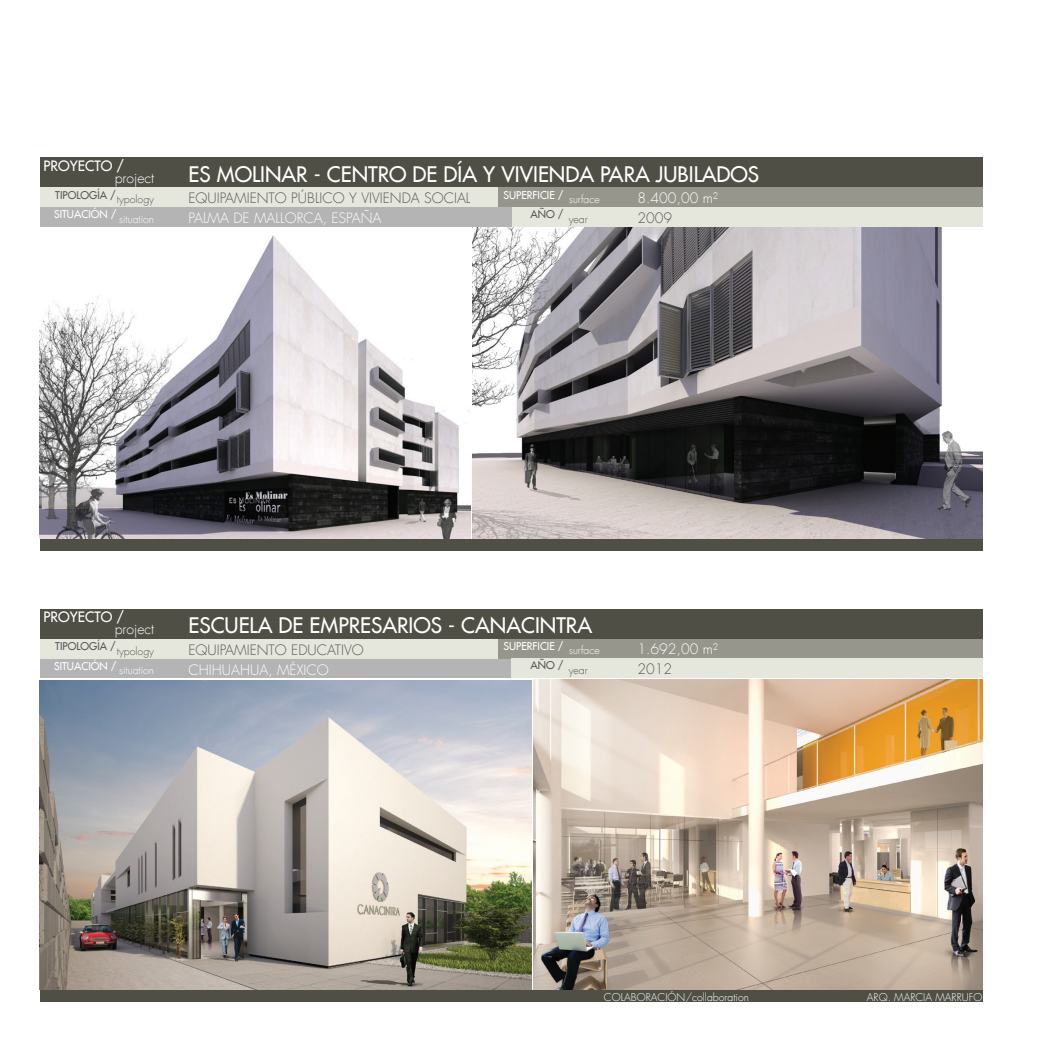
<style>
.page{position:relative;width:1042px;height:1042px;background:#fff}
.page>*{position:absolute;margin:0;border:0;box-sizing:border-box;transform-origin:0 0}
.t1{font:21px "Futura LT";color:#fff}
.t2{font:300 14px "Futura LT";color:#fff}
.t3{font:300 14px "Futura LT";color:#57585a}
.t4{font:14px "Futura LT";color:#fff}
.t5{font:300 10.5px "Futura LT";color:#fff}
.t6{font:10.5px "Futura LT";color:#fff}
.t7{font:10.5px "Futura LT";color:#57585a}
.t8{font:300 10.5px "Futura LT";color:#57585a}
</style>
<div class="page">
<div style="left:40px;top:207px;width:471px;height:20px;background:#b4b4b4"></div>
<div style="left:40px;top:658px;width:471px;height:20px;background:#b4b4b4"></div>
<div style="left:498px;top:187px;width:484px;height:20px;background:#97968c"></div>
<div style="left:498px;top:638px;width:484px;height:20px;background:#97968c"></div>
<div style="left:40px;top:187px;width:458px;height:20px;background:#e6e7dc"></div>
<div style="left:40px;top:638px;width:458px;height:20px;background:#e6e7dc"></div>
<div style="left:40px;top:158px;width:942px;height:29px;background:#4f4f46"></div>
<div style="left:40px;top:609px;width:942px;height:29px;background:#4f4f46"></div>
<div style="left:40px;top:539px;width:942px;height:12px;background:#4f4f46"></div>
<div style="left:40px;top:990px;width:942px;height:12px;background:#4f4f46"></div>
<div style="left:511px;top:207px;width:471px;height:20px;background:#e6e7dc"></div>
<div style="left:511px;top:658px;width:471px;height:20px;background:#e6e7dc"></div>
<img style="left:40px;top:680px;width:491px;height:309px">
<img style="left:534px;top:679px;width:448px;height:310px">
<img style="left:40px;top:228px;width:942px;height:310px">
<h2 class="t4" style="left:44px;top:157px;width:82px">PROYECTO /</h2>
<h2 class="t2" style="left:115px;top:169px;width:41px">project</h2>
<p class="t7" style="left:55px;top:188px;width:62px">TIPOLOGÍA /</p>
<p class="t8" style="left:117px;top:193px;width:39px">typology</p>
<p class="t6" style="left:54px;top:207px;width:64px">SITUACIÓN /</p>
<p class="t5" style="left:119px;top:212px;width:36px">situation</p>
<h1 class="t1" style="left:189px;top:160px;width:572px">ES MOLINAR - CENTRO DE DÍA Y VIVIENDA PARA JUBILADOS</h1>
<h2 class="t3" style="left:189px;top:190px;width:283px">EQUIPAMIENTO PÚBLICO Y VIVIENDA SOCIAL</h2>
<h2 class="t2" style="left:637px;top:190px;width:82px">8.400,00 m²</h2>
<h2 class="t2" style="left:189px;top:209px;width:193px">PALMA DE MALLORCA, España</h2>
<h2 class="t3" style="left:637px;top:209px;width:36px">2009</h2>
<p class="t6" style="left:503px;top:188px;width:62px">SUPERFICIE /</p>
<p class="t5" style="left:569px;top:193px;width:32px">surface</p>
<p class="t7" style="left:530px;top:207px;width:35px">AÑO /</p>
<p class="t8" style="left:569px;top:212px;width:20px">year</p>
<h2 class="t4" style="left:44px;top:608px;width:82px">PROYECTO /</h2>
<h2 class="t2" style="left:115px;top:620px;width:41px">project</h2>
<p class="t7" style="left:55px;top:639px;width:62px">TIPOLOGÍA /</p>
<p class="t8" style="left:117px;top:644px;width:39px">typology</p>
<p class="t6" style="left:54px;top:659px;width:64px">SITUACIÓN /</p>
<p class="t5" style="left:119px;top:664px;width:36px">situation</p>
<h1 class="t1" style="left:189px;top:611px;width:405px">ESCUELA DE EMPRESARIOS - CANACINTRA</h1>
<h2 class="t3" style="left:189px;top:641px;width:177px">EQUIPAMIENTO EDUCATIVO</h2>
<p class="t6" style="left:503px;top:639px;width:62px">SUPERFICIE /</p>
<p class="t5" style="left:569px;top:644px;width:32px">surface</p>
<h2 class="t2" style="left:637px;top:641px;width:82px">1.692,00 m²</h2>
<p class="t7" style="left:530px;top:658px;width:35px">AÑO /</p>
<h2 class="t2" style="left:189px;top:661px;width:142px">CHIHUAHUA, MÉXICO</h2>
<h2 class="t3" style="left:637px;top:660px;width:36px">2012</h2>
<p class="t8" style="left:569px;top:664px;width:20px">year</p>
<p class="t5" style="left:604px;top:991px;width:146px">COLABORACIÓN/collaboration</p>
<p class="t5" style="left:867px;top:991px;width:117px">ARQ. MARCIA MARRUFO</p>
</div>
